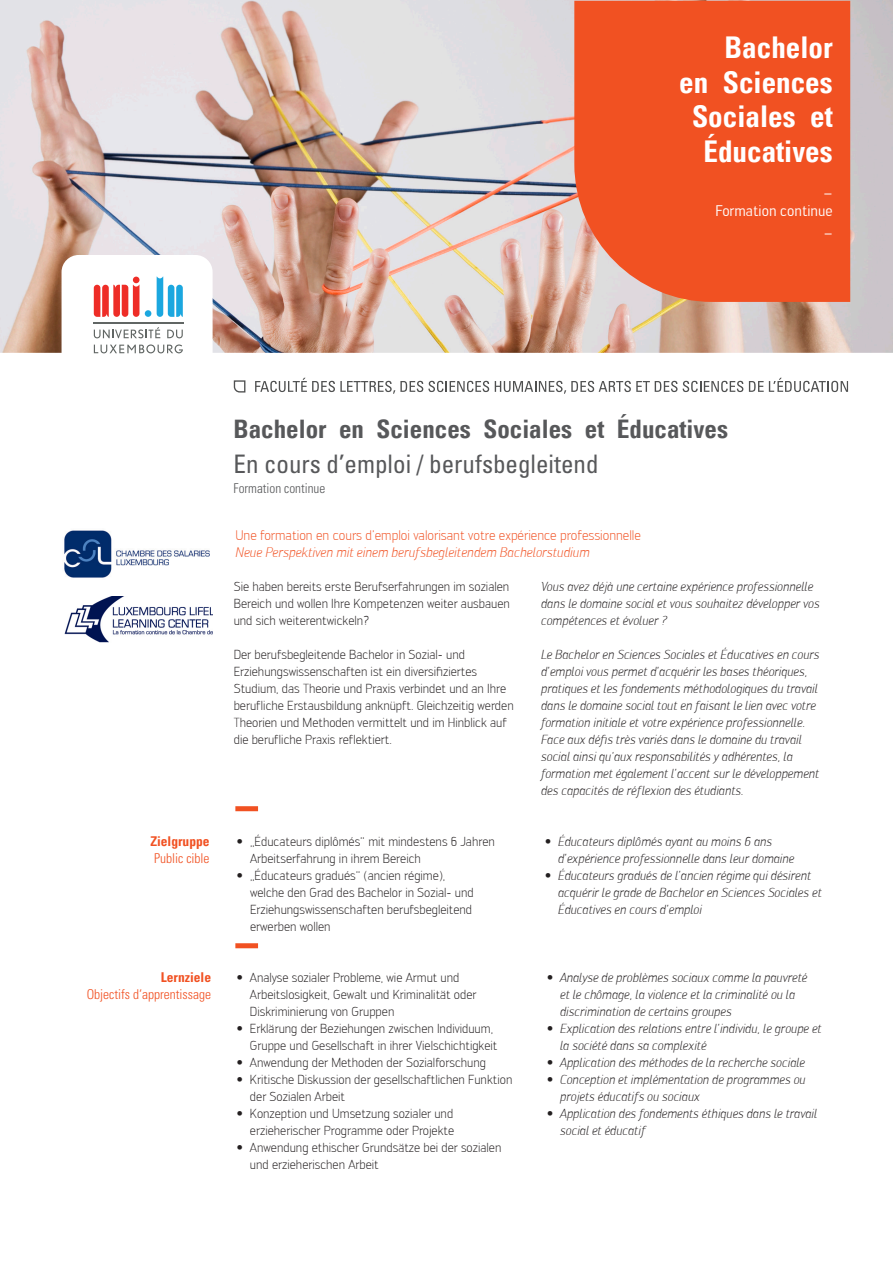
<style>
.page{position:relative;width:893px;height:1263px;background:#fff}
.page>*{position:absolute;margin:0;border:0;box-sizing:border-box;transform-origin:0 0}
._20pt_Medium_title{font:700 condensed 30px "Univers";color:#fff}
.Titre_niveau_2{font:700 condensed 25.5px "Univers";color:#57585a}
.Titre_niveau_2-2{font:condensed 25.5px "Univers LT Std";color:#57585a}
.Titre_niveau_2-3{font:15px "Engel";color:#fff}
._10pt_Translation__o{font:15px "Engel";color:#fff}
.Titre_niveau_3{font:300 13.5px "Engel";color:#f15122}
.Titre_niveau_3-2{font:italic 300 13.5px "Engel";color:#f15122}
.Titre_niveau_3-3{font:300 condensed 13.5px "Univers LT Std";color:#f15122}
.Titre_niveau_2-4{font:300 condensed 13.5px "Univers LT Std";color:#57585a}
.Titre_niveau_3-4{font:700 condensed 13.5px "Univers";color:#f15122}
.Titre_niveau_3-5{font:700 condensed 13.5px "Univers LT Std";color:#f15122}
.Titre_niveau_3-6{font:italic 300 12.75px/17px "Engel";color:#231f20}
.Titre_niveau_3-7{font:300 12.75px/17px "Engel";color:#231f20}
.s1{font-family:"Univers LT Std"}
.s2{font-family:"Univers";font-weight:700;font-stretch:condensed}
.s3{font-family:"Univers";font-weight:700;font-style:normal;font-stretch:condensed}
</style>
<div class="page">
<div style="left:235px;top:806px;width:23px;height:5px;background:#f15122"></div>
<div style="left:235px;top:943px;width:23px;height:5px;background:#f15122"></div>
<img style="left:0;top:0;width:893px;height:255px">
<svg style="left:0;top:255px;width:893px;height:138px"></svg>
<svg style="left:94px;top:327px;width:66px;height:11px"></svg>
<svg style="left:167px;top:330px;width:16px;height:8px"></svg>
<hr style="left:93px;top:323px;width:91px;height:1px;background:#616664">
<svg style="left:94px;top:344px;width:89px;height:9px"></svg>
<svg style="left:94px;top:277px;width:45px;height:40px"></svg>
<svg style="left:157px;top:277px;width:26px;height:40px"></svg>
<div style="left:145px;top:310px;width:6px;height:7px;background:#1ba7df;border-radius:50%"></div>
<svg style="left:255px;top:378px;width:234px;height:16px"></svg>
<svg style="left:495px;top:381px;width:182px;height:13px"></svg>
<svg style="left:683px;top:381px;width:60px;height:11px"></svg>
<svg style="left:749px;top:378px;width:99px;height:14px"></svg>
<svg style="left:233px;top:380px;width:13px;height:13px"></svg>
<img style="left:64px;top:596px;width:149px;height:47px">
<img style="left:64px;top:530px;width:146px;height:48px">
<div style="left:574px;top:1px;width:276px;height:301px;background:#f15122"></div>
<p class="_20pt_Medium_title" style="left:724px;top:29px;width:110px">Bachelor</p>
<p class="_20pt_Medium_title" style="left:679px;top:64px;width:155px">en Sciences</p>
<p class="_20pt_Medium_title" style="left:692px;top:98px;width:142px">Sociales et</p>
<p class="_20pt_Medium_title" style="left:703px;top:133px;width:131px">Éducatives</p>
<p class="_10pt_Translation__o" style="left:824px;top:184px;width:11px">–</p>
<p class="Titre_niveau_2-3" style="left:716px;top:202px;width:119px">Formation continue</p>
<p class="Titre_niveau_2-3" style="left:824px;top:224px;width:10px">–</p>
<p class="Titre_niveau_3-4" style="left:150px;top:833px;width:61px">Zielgruppe</p>
<p class="Titre_niveau_3-3" style="left:154px;top:850px;width:57px">Public cible</p>
<p class="Titre_niveau_3-5" style="left:161px;top:969px;width:52px">Lernziele</p>
<p class="Titre_niveau_3-3" style="left:87px;top:986px;width:126px">Objectifs d‘apprentissage</p>
<p class="Titre_niveau_2" style="left:234px;top:413px;width:496px">Bachelor en Sciences Sociales et <span class="s1">É</span>ducatives</p>
<p class="Titre_niveau_2-2" style="left:234px;top:447px;width:367px">En cours d’emploi / berufsbegleitend</p>
<p class="Titre_niveau_2-4" style="left:234px;top:480px;width:93px">Formation continue</p>
<p class="Titre_niveau_3" style="left:235px;top:528px;width:407px">Une formation en cours d’emploi valorisant votre expérience professionnelle</p>
<p class="Titre_niveau_3-2" style="left:235px;top:545px;width:356px">Neue Perspektiven mit einem berufsbegleitendem Bachelorstudium</p>
<p class="Titre_niveau_3-7" style="left:234px;top:578px;width:278px;text-align:justify">Sie haben bereits erste Berufserfahrungen im sozialen Bereich und wollen Ihre Kompetenzen weiter ausbauen und sich weiterentwickeln?</p>
<p class="Titre_niveau_3-7" style="left:234px;top:646px;width:282px">Der berufsbegleitende Bachelor in Sozial- und Erziehungswissenschaften ist ein diversifiziertes Studium, das Theorie und Praxis verbindet und an Ihre berufliche Erstausbildung anknüpft. Gleichzeitig werden Theorien und Methoden vermittelt und im Hinblick auf die berufliche Praxis reflektiert.</p>
<p class="Titre_niveau_3-7" style="left:250px;top:833px;width:246px;text-indent:-13px"><span class="s2">•</span> „Éducateurs diplômés“ mit mindestens 6 Jahren<br>Arbeitserfahrung in ihrem Bereich</p>
<p class="Titre_niveau_3-7" style="left:250px;top:867px;width:225px;text-indent:-13px"><span class="s2">•</span> „Éducateurs gradués“ (ancien régime), welche den Grad des Bachelor in Sozial- und Erziehungswissenschaften berufsbegleitend erwerben wollen</p>
<p class="Titre_niveau_3-7" style="left:250px;top:969px;width:228px;text-indent:-13px"><span class="s2">•</span> Analyse sozialer Probleme, wie Armut und<br>Arbeitslosigkeit, Gewalt und Kriminalität oder<br>Diskriminierung von Gruppen</p>
<p class="Titre_niveau_3-7" style="left:250px;top:1020px;width:249px;text-indent:-13px"><span class="s2">•</span> Erklärung der Beziehungen zwischen Individuum,<br>Gruppe und Gesellschaft in ihrer Vielschichtigkeit</p>
<p class="Titre_niveau_3-7" style="left:237px;top:1054px;width:250px"><span class="s2">•</span> Anwendung der Methoden der Sozialforschung</p>
<p class="Titre_niveau_3-7" style="left:250px;top:1071px;width:264px;text-indent:-13px"><span class="s2">•</span> Kritische Diskussion der gesellschaftlichen Funktion der Sozialen Arbeit</p>
<p class="Titre_niveau_3-7" style="left:237px;top:1106px;width:219px;text-align:right"><span class="s2">•</span> Konzeption und Umsetzung sozialer und erzieherischer Programme oder Projekte</p>
<p class="Titre_niveau_3-7" style="left:250px;top:1140px;width:253px;text-indent:-13px"><span class="s2">•</span> Anwendung ethischer Grundsätze bei der sozialen und erzieherischen Arbeit</p>
<p class="Titre_niveau_3-6" style="left:541px;top:578px;width:280px">Vous avez déjà une certaine expérience professionnelle dans le domaine social et vous souhaitez développer vos compétences et évoluer ?</p>
<p class="Titre_niveau_3-6" style="left:541px;top:646px;width:280px">Le Bachelor en Sciences Sociales et Éducatives en cours d’emploi vous permet d’acquérir les bases théoriques, pratiques et les fondements méthodologiques du travail dans le domaine social tout en faisant le lien avec votre formation initiale et votre expérience professionnelle.<br>Face aux défis très variés dans le domaine du travail social ainsi qu‘aux responsabilités y adhérentes, la formation met également l’accent sur le développement des capacités de réflexion des étudiants.</p>
<p class="Titre_niveau_3-6" style="left:558px;top:834px;width:238px;text-indent:-13px"><span class="s3">•</span> Éducateurs diplômés ayant au moins 6 ans d’expérience professionnelle dans leur domaine</p>
<p class="Titre_niveau_3-6" style="left:558px;top:868px;width:265px;text-indent:-13px"><span class="s3">•</span> Éducateurs gradués de l’ancien régime qui désirent acquérir le grade de Bachelor en Sciences Sociales et<br>Éducatives en cours d’emploi</p>
<p class="Titre_niveau_3-6" style="left:560px;top:970px;width:249px;text-indent:-13px"><span class="s3">•</span> Analyse de problèmes sociaux comme la pauvreté et le chômage, la violence et la criminalité ou la discrimination de certains groupes</p>
<p class="Titre_niveau_3-6" style="left:560px;top:1021px;width:263px;text-indent:-13px"><span class="s3">•</span> Explication des relations entre l’individu, le groupe et la société dans sa complexité</p>
<p class="Titre_niveau_3-6" style="left:547px;top:1055px;width:259px"><span class="s3">•</span> Application des méthodes de la recherche sociale</p>
<p class="Titre_niveau_3-6" style="left:560px;top:1072px;width:247px;text-indent:-13px"><span class="s3">•</span> Conception et implémentation de programmes ou projets éducatifs ou sociaux</p>
<p class="Titre_niveau_3-6" style="left:560px;top:1106px;width:259px;text-indent:-13px"><span class="s3">•</span> Application des fondements éthiques dans le travail social et éducatif</p>
</div>
